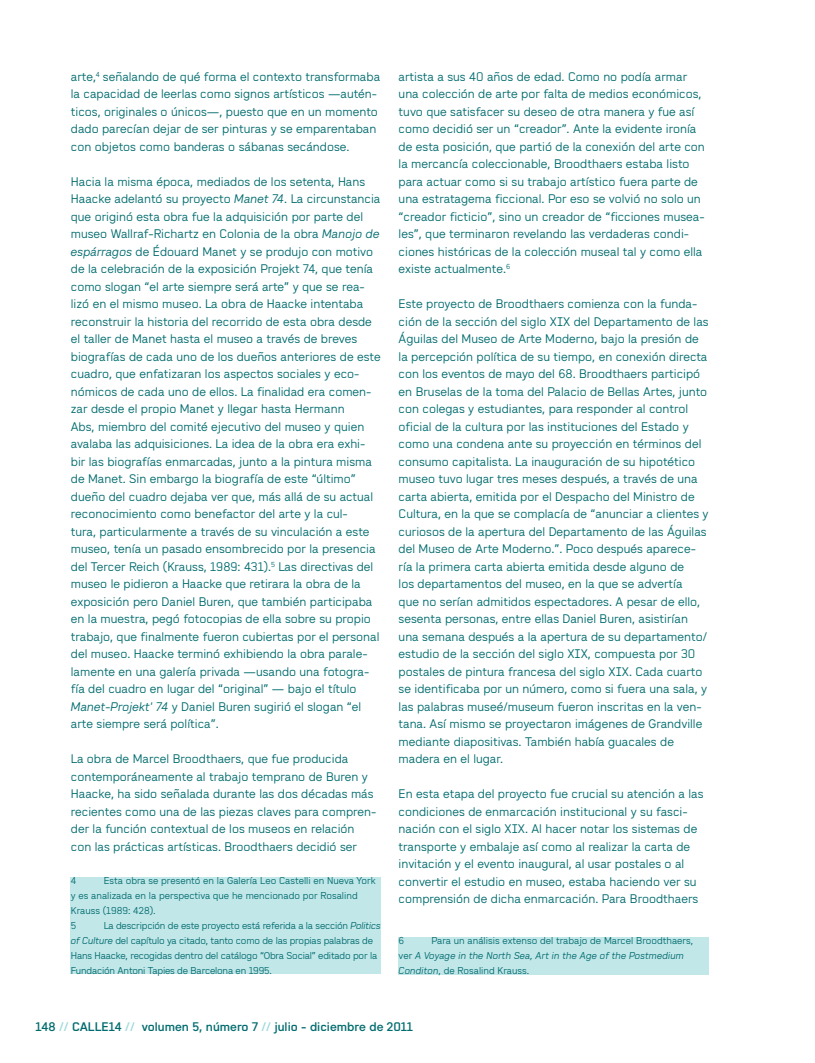
<style>
.page{position:relative;width:815px;height:1063px;background:#fff}
.page>*{position:absolute;margin:0;border:0;box-sizing:border-box;transform-origin:0 0}
.t1{font:12.5px/17.5px "Wedding Sans";color:#006b6e}
.t2{font:500 12.5px "Wedding Sans";color:#006b6e}
.t3{font:10px/15px "Wedding Sans";color:#006b6e}
.t4{font:10px/15px "Wedding Sans";letter-spacing:-.02em;color:#006b6e}
.s1{font-style:italic}
.s2{color:#9ad8da}
</style>
<div class="page">
<div style="left:399px;top:937px;width:310px;height:37px;background:#c2e7e9"></div>
<div style="left:71px;top:877px;width:310px;height:97px;background:#c2e7e9"></div>
<p class="t1" style="left:71px;top:68px;width:311px">arte,<sup>4</sup> señalando de qué forma el contexto transformaba la capacidad de leerlas como signos artísticos —autén&shy;ticos, originales o únicos—, puesto que en un momento dado parecían dejar de ser pinturas y se emparentaban con objetos como banderas o sábanas secándose.</p>
<p class="t1" style="left:71px;top:173px;width:311px">Hacia la misma época, mediados de los setenta, Hans Haacke adelantó su proyecto <span class="s1">Manet 74</span>. La circunstancia que originó esta obra fue la adquisición por parte del museo Wallraf-Richartz en Colonia de la obra <span class="s1">Manojo de espárragos</span> de Édouard Manet y se produjo con motivo de la celebración de la exposición Projekt 74, que tenía como slogan “el arte siempre será arte” y que se rea&shy;lizó en el mismo museo. La obra de Haacke intentaba reconstruir la historia del recorrido de esta obra desde el taller de Manet hasta el museo a través de breves biografías de cada uno de los dueños anteriores de este cuadro, que enfatizaran los aspectos sociales y eco&shy;nómicos de cada uno de ellos. La finalidad era comen&shy;zar desde el propio Manet y llegar hasta Hermann<br>Abs, miembro del comité ejecutivo del museo y quien avalaba las adquisiciones. La idea de la obra era exhi&shy;bir las biografías enmarcadas, junto a la pintura misma de Manet. Sin embargo la biografía de este “último” dueño del cuadro dejaba ver que, más allá de su actual reconocimiento como benefactor del arte y la cul-<br>tura, particularmente a través de su vinculación a este museo, tenía un pasado ensombrecido por la presencia del Tercer Reich (Krauss, 1989: 431).<sup>5</sup> Las directivas del museo le pidieron a Haacke que retirara la obra de la exposición pero Daniel Buren, que también participaba en la muestra, pegó fotocopias de ella sobre su propio trabajo, que finalmente fueron cubiertas por el personal del museo. Haacke terminó exhibiendo la obra parale&shy;lamente en una galería privada —usando una fotogra&shy;fía del cuadro en lugar del “original” — bajo el título <span class="s1">Manet-Projekt' 74</span> y Daniel Buren sugirió el slogan “el arte siempre será política”.</p>
<p class="t1" style="left:71px;top:750px;width:307px">La obra de Marcel Broodthaers, que fue producida contemporáneamente al trabajo temprano de Buren y Haacke, ha sido señalada durante las dos décadas más recientes como una de las piezas claves para compren&shy;der la función contextual de los museos en relación con las prácticas artísticas. Broodthaers decidió ser</p>
<p class="t4" style="left:71px;top:873px;width:7px">4</p>
<p class="t3" style="left:71px;top:873px;width:306px;text-indent:33px">Esta obra se presentó en la Galería Leo Castelli en Nueva York y es analizada en la perspectiva que he mencionado por Rosalind Krauss (1989: 428).<br>5</p>
<p class="t4" style="left:71px;top:918px;width:312px;text-indent:33px">La descripción de este proyecto está referida a la sección <span class="s1">Politics of Culture</span> del capítulo ya citado, tanto como de las propias palabras de Hans Haacke, recogidas dentro del catálogo “Obra Social” editado por la Fundación Antoni Tapies de Barcelona en 1995.</p>
<p class="t1" style="left:399px;top:68px;width:308px">artista a sus 40 años de edad. Como no podía armar una colección de arte por falta de medios económicos, tuvo que satisfacer su deseo de otra manera y fue así como decidió ser un “creador”. Ante la evidente ironía de esta posición, que partió de la conexión del arte con la mercancía coleccionable, Broodthaers estaba listo para actuar como si su trabajo artístico fuera parte de una estratagema ficcional. Por eso se volvió no solo un “creador ficticio”, sino un creador de “ficciones musea&shy;les”, que terminaron revelando las verdaderas condi&shy;ciones históricas de la colección museal tal y como ella existe actualmente.<sup>6</sup></p>
<p class="t1" style="left:399px;top:295px;width:312px">Este proyecto de Broodthaers comienza con la funda&shy;ción de la sección del siglo XIX del Departamento de las Águilas del Museo de Arte Moderno, bajo la presión de la percepción política de su tiempo, en conexión directa con los eventos de mayo del 68. Broodthaers participó en Bruselas de la toma del Palacio de Bellas Artes, junto con colegas y estudiantes, para responder al control oficial de la cultura por las instituciones del Estado y como una condena ante su proyección en términos del consumo capitalista. La inauguración de su hipotético museo tuvo lugar tres meses después, a través de una carta abierta, emitida por el Despacho del Ministro de Cultura, en la que se complacía de “anunciar a clientes y curiosos de la apertura del Departamento de las Águilas del Museo de Arte Moderno.”. Poco después aparece&shy;ría la primera carta abierta emitida desde alguno de<br>los departamentos del museo, en la que se advertía<br>que no serían admitidos espectadores. A pesar de ello, sesenta personas, entre ellas Daniel Buren, asistirían una semana después a la apertura de su departamento/ estudio de la sección del siglo XIX, compuesta por 30 postales de pintura francesa del siglo XIX. Cada cuarto se identificaba por un número, como si fuera una sala, y las palabras museé/museum fueron inscritas en la ven&shy;tana. Así mismo se proyectaron imágenes de Grandville mediante diapositivas. También había guacales de madera en el lugar.</p>
<p class="t1" style="left:399px;top:785px;width:306px">En esta etapa del proyecto fue crucial su atención a las condiciones de enmarcación institucional y su fasci&shy;nación con el siglo XIX. Al hacer notar los sistemas de transporte y embalaje así como al realizar la carta de invitación y el evento inaugural, al usar postales o al convertir el estudio en museo, estaba haciendo ver su comprensión de dicha enmarcación. Para Broodthaers</p>
<p class="t4" style="left:399px;top:933px;width:7px">6</p>
<p class="t3" style="left:399px;top:933px;width:296px;text-indent:33px">Para un análisis extenso del trabajo de Marcel Broodthaers, ver <span class="s1">A Voyage in the North Sea, Art in the Age of the Postmedium<br>Conditon</span>, de Rosalind Krauss.</p>
<p class="t2" style="left:35px;top:1020px;width:379px">148 <span class="s2">//</span> CALLE14 <span class="s2">//</span> volumen 5, número 7 <span class="s2">//</span> julio - diciembre de 2011</p>
</div>
